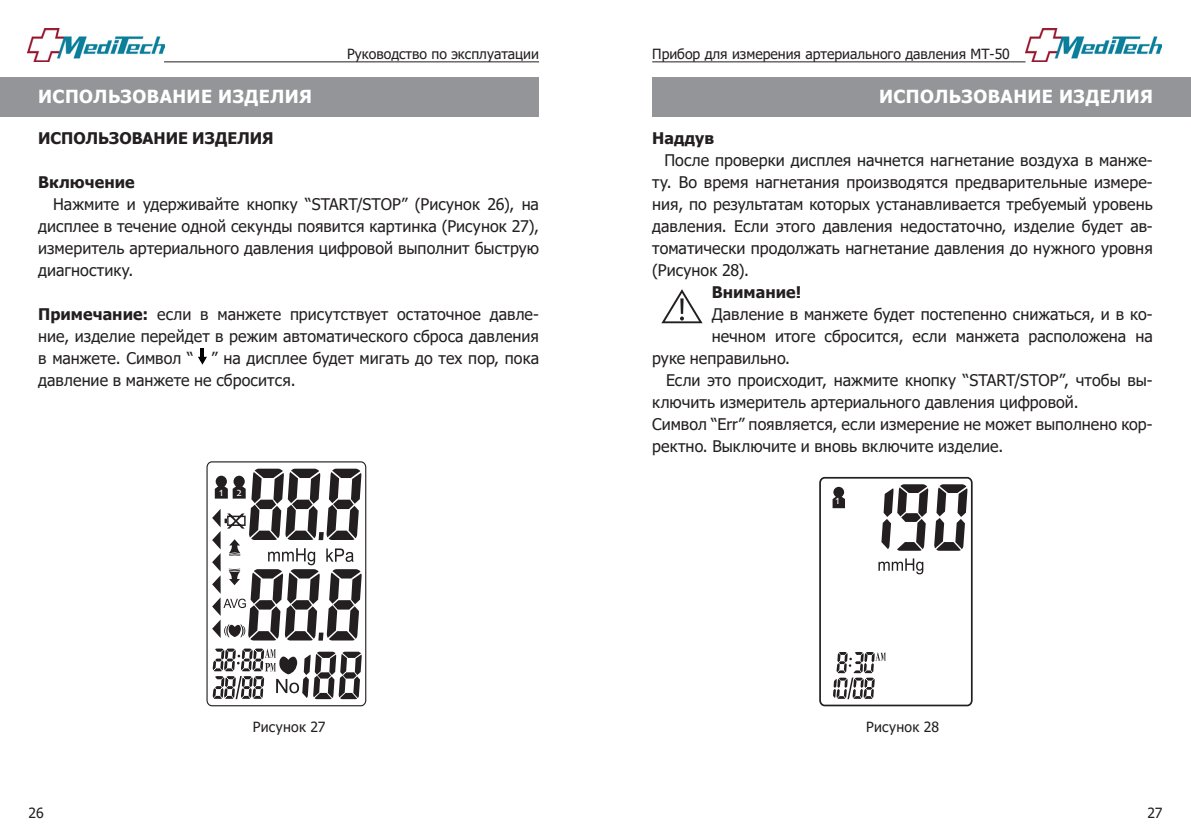
<style>
.page{position:relative;width:1191px;height:840px;background:#fff}
.page>*{position:absolute;margin:0;border:0;box-sizing:border-box;transform-origin:0 0}
.t1{font:700 18px "Tahoma";letter-spacing:.025em;color:#fff}
.t2{font:16px/22px "Tahoma";letter-spacing:.005em;color:#231f20;text-align:justify}
.t3{font:700 16px "Tahoma";color:#231f20}
.t4{font:14px "Tahoma";color:#231f20}
.t5{font:14px "Tahoma";letter-spacing:.02em;color:#231f20}
.t6{font:12px "Candara";color:#fff}
.s1{font-weight:700}
</style>
<div class="page">
<div style="left:0;top:77px;width:539px;height:40px;background:#939598"></div>
<div style="left:652px;top:77px;width:539px;height:40px;background:#939598"></div>
<img style="left:28px;top:28px;width:136px;height:33px">
<img style="left:1025px;top:29px;width:137px;height:33px">
<hr style="left:164px;top:61px;width:375px;height:1px;background:#231f20">
<hr style="left:652px;top:61px;width:373px;height:1px;background:#231f20">
<svg style="left:198px;top:348px;width:9px;height:16px"></svg>
<svg style="left:661px;top:289px;width:41px;height:34px"></svg>
<svg style="left:206px;top:461px;width:160px;height:245px"></svg>
<svg style="left:832px;top:486px;width:13px;height:22px"></svg>
<div style="left:819px;top:476px;width:153px;height:230px;border:2px solid #231f20;border-radius:5px"></div>
<svg style="left:881px;top:484px;width:47px;height:66px"></svg>
<svg style="left:934px;top:484px;width:33px;height:66px"></svg>
<svg style="left:878px;top:558px;width:45px;height:16px"></svg>
<svg style="left:833px;top:652px;width:53px;height:46px"></svg>
<p class="t4" style="left:347px;top:44px;width:193px">Руководство по эксплуатации</p>
<p class="t4" style="left:652px;top:44px;width:359px">Прибор для измерения артериального давления МТ-50</p>
<p class="t1" style="left:38px;top:84px;width:275px">ИСПОЛЬЗОВАНИЕ ИЗДЕЛИЯ</p>
<p class="t1" style="left:879px;top:84px;width:275px">ИСПОЛЬЗОВАНИЕ ИЗДЕЛИЯ</p>
<p class="t3" style="left:38px;top:127px;width:237px">ИСПОЛЬЗОВАНИЕ ИЗДЕЛИЯ</p>
<p class="t3" style="left:38px;top:171px;width:98px">Включение</p>
<p class="t2" style="left:38px;top:194px;width:502px;text-indent:15px">Нажмите и удерживайте кнопку “START/STOP” (Рисунок 26), на дисплее в течение одной секунды появится картинка (Рисунок 27), измеритель артериального давления цифровой выполнит быструю диагностику.</p>
<p class="t2" style="left:38px;top:304px;width:502px"><span class="s1">Примечание:</span> если в манжете присутствует остаточное давле&shy;ние, изделие перейдет в режим автоматического сброса давления в манжете. Символ “ ” на дисплее будет мигать до тех пор, пока давление в манжете не сбросится.</p>
<p class="t3" style="left:652px;top:127px;width:64px">Наддув</p>
<p class="t2" style="left:652px;top:150px;width:502px;text-indent:12px">После проверки дисплея начнется нагнетание воздуха в манже&shy;ту. Во время нагнетания производятся предварительные измере&shy;ния, по результатам которых устанавливается требуемый уровень давления. Если этого давления недостаточно, изделие будет ав&shy;томатически продолжать нагнетание давления до нужного уровня (Рисунок 28).</p>
<p class="t3" style="left:711px;top:281px;width:91px">Внимание!</p>
<p class="t2" style="left:711px;top:304px;width:442px">Давление в манжете будет постепенно снижаться, и в ко-</p>
<p class="t2" style="left:711px;top:326px;width:442px">нечном итоге сбросится, если манжета расположена на</p>
<p class="t2" style="left:652px;top:348px;width:139px">руке неправильно.</p>
<p class="t2" style="left:652px;top:370px;width:502px;text-indent:14px">Если это происходит, нажмите кнопку “START/STOP”, чтобы вы&shy;ключить измеритель артериального давления цифровой.</p>
<p class="t2" style="left:652px;top:414px;width:502px">Символ “Err” появляется, если измерение не может выполнено кор&shy;ректно. Выключите и вновь включите изделие.</p>
<p class="t6" style="left:219px;top:484px;width:6px">1</p>
<p class="t6" style="left:236px;top:484px;width:7px">2</p>
<p class="t6" style="left:835px;top:492px;width:6px">1</p>
<p class="t5" style="left:253px;top:717px;width:74px">Рисунок 27</p>
<p class="t5" style="left:866px;top:717px;width:74px">Рисунок 28</p>
<p class="t4" style="left:28px;top:803px;width:17px">26</p>
<p class="t4" style="left:1147px;top:803px;width:17px">27</p>
</div>
